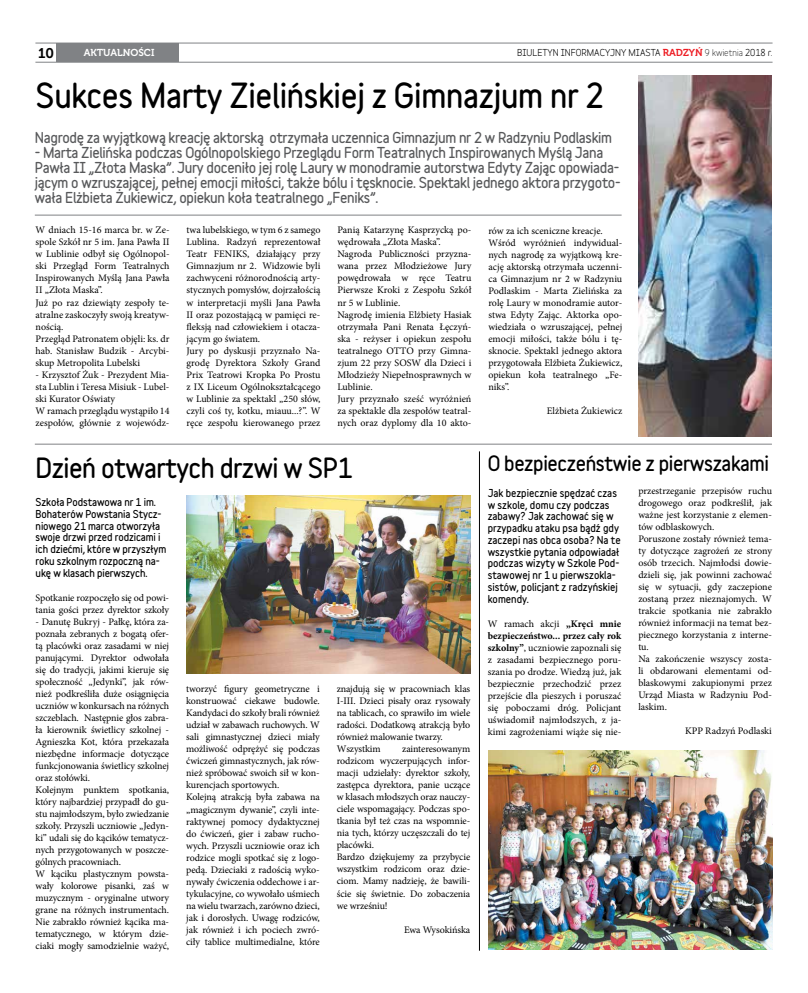
<style>
.page{position:relative;width:808px;height:993px;background:#fff}
.page>*{position:absolute;margin:0;border:0;box-sizing:border-box;transform-origin:0 0}
.t1{font:900 31px "Variable";letter-spacing:-.01em;color:#000}
.t2{font:900 25px "Variable";letter-spacing:-.02em;color:#000}
.t3{font:900 19px "Variable";letter-spacing:-.02em;color:#000}
.t4{font:14px "Museo 700";color:#000}
.t5{font:900 13.5px/15px "Variable";letter-spacing:-.02em;color:#58595b}
.t6{font:10px/12px "Minion Pro";letter-spacing:-.005em;color:#000}
.t7{font:10px "Museo 700";color:#fff}
.t8{font:900 9.8px/11.7px "Variable";color:#000}
.t9{font:700 9px "Variable";color:#000}
.s1{font-family:"Museo 700";font-weight:400;font-size:10px;color:#ed1d24}
.s2{font-weight:400}
.s3{font-weight:700}
</style>
<div class="page">
<div style="left:56px;top:43px;width:123px;height:19px;background:#808285"></div>
<hr style="left:35px;top:43px;width:737px;height:1px;background:#808285">
<hr style="left:35px;top:62px;width:737px;height:1px;background:#808285">
<hr style="left:35px;top:443px;width:737px;height:1px;background:#808285">
<img style="left:187px;top:496px;width:284px;height:177px">
<img style="left:488px;top:750px;width:284px;height:199px">
<img style="left:639px;top:76px;width:133px;height:360px">
<hr style="left:35px;top:215px;width:587px;height:1px;background:#808285">
<hr style="left:479px;top:451px;width:1px;height:499px;background:#000">
<h3 class="t4" style="left:38px;top:45px;width:17px">10</h3>
<p class="t7" style="left:84px;top:47px;width:72px">AKTUALNOŚCI</p>
<p class="t9" style="left:517px;top:45px;width:257px">BIULETYN INFORMACYJNY MIASTA <span class="s1">RADZYŃ</span> <span class="s2">9 kwietnia</span> 2018 r.</p>
<h1 class="t1" style="left:35px;top:72px;width:570px">Sukces Marty Zielińskiej z Gimnazjum nr 2</h1>
<h3 class="t5" style="left:35px;top:130px;width:579px">Nagrodę za wyjątkową kreację aktorską otrzymała uczennica Gimnazjum nr 2 w Radzyniu Podlaskim</h3>
<p class="t5" style="left:35px;top:145px;width:587px">- Marta Zielińska podczas Ogólnopolskiego Przeglądu Form Teatralnych Inspirowanych Myślą Jana Pawła II „Złota Maska”. Jury doceniło jej rolę Laury w monodramie autorstwa Edyty Zając opowiada&shy;jącym o wzruszającej, pełnej emocji miłości, także bólu i tęsknocie. Spektakl jednego aktora przygoto&shy;wała Elżbieta Żukiewicz, opiekun koła teatralnego „Feniks”.</p>
<p class="t6" style="left:36px;top:224px;width:135px">W dniach 15-16 marca br. w Ze&shy;spole Szkół nr 5 im. Jana Pawła II w Lublinie odbył się Ogólnopol&shy;ski Przegląd Form Teatralnych<br>Inspirowanych Myślą Jana Pawła<br>II „Złota Maska”.<br>Już po raz dziewiąty zespoły te&shy;atralne zaskoczyły swoją kreatyw&shy;nością.<br>Przegląd Patronatem objęli: ks. dr hab. Stanisław Budzik - Arcybi&shy;skup Metropolita Lubelski</p>
<p class="t6" style="left:36px;top:368px;width:135px">- Krzysztof Żuk - Prezydent Mia&shy;sta Lublin i Teresa Misiuk - Lubel&shy;ski Kurator Oświaty<br>W ramach przeglądu wystąpiło 14 zespołów, głównie z wojewódz-</p>
<p class="t6" style="left:187px;top:224px;width:135px">twa lubelskiego, w tym 6 z samego<br>Lublina. Radzyń reprezentował<br>Teatr FENIKS, działający przy<br>Gimnazjum nr 2. Widzowie byli zachwyceni różnorodnością arty&shy;stycznych pomysłów, dojrzałością w interpretacji myśli Jana Pawła<br>II oraz pozostającą w pamięci re&shy;fleksją nad człowiekiem i otacza&shy;jącym go światem.<br>Jury po dyskusji przyznało Na&shy;grodę Dyrektora Szkoły Grand<br>Prix Teatrowi Kropka Po Prostu z IX Liceum Ogólnokształcącego w Lublinie za spektakl „250 słów, czyli coś ty, kotku, miauu...?”. W ręce zespołu kierowanego przez</p>
<p class="t6" style="left:337px;top:224px;width:135px">Panią Katarzynę Kasprzycką po&shy;wędrowała „Złota Maska”.<br>Nagroda Publiczności przyzna&shy;wana przez Młodzieżowe Jury powędrowała w ręce Teatru<br>Pierwsze Kroki z Zespołu Szkół nr 5 w Lublinie.<br>Nagrodę imienia Elżbiety Hasiak otrzymała Pani Renata Łęczyń&shy;ska - reżyser i opiekun zespołu teatralnego OTTO przy Gimna&shy;zjum 22 przy SOSW dla Dzieci i<br>Młodzieży Niepełnosprawnych w<br>Lublinie.<br>Jury przyznało sześć wyróżnień za spektakle dla zespołów teatral&shy;nych oraz dyplomy dla 10 akto-</p>
<p class="t6" style="left:488px;top:224px;width:135px">rów za ich sceniczne kreacje.<br>Wśród wyróżnień indywidual&shy;nych nagrodę za wyjątkową kre&shy;ację aktorską otrzymała uczenni&shy;ca Gimnazjum nr 2 w Radzyniu<br>Podlaskim - Marta Zielińska za rolę Laury w monodramie autor&shy;stwa Edyty Zając. Aktorka opo&shy;wiedziała o wzruszającej, pełnej emocji miłości, także bólu i tę&shy;sknocie. Spektakl jednego aktora przygotowała Elżbieta Żukiewicz, opiekun koła teatralnego „Fe&shy;niks”.</p>
<p class="t6" style="left:547px;top:404px;width:77px">Elżbieta Żukiewicz</p>
<h2 class="t2" style="left:35px;top:448px;width:319px">Dzień otwartych drzwi w SP1</h2>
<h3 class="t3" style="left:488px;top:449px;width:283px">O bezpieczeństwie z pierwszakami</h3>
<p class="t8" style="left:36px;top:496px;width:132px">Szkoła Podstawowa nr 1 im.<br>Bohaterów Powstania Stycz&shy;niowego 21 marca otworzyła swoje drzwi przed rodzicami i ich dziećmi, które w przyszłym roku szkolnym rozpoczną na&shy;ukę w klasach pierwszych.</p>
<p class="t6" style="left:36px;top:591px;width:135px">Spotkanie rozpoczęło się od powi&shy;tania gości przez dyrektor szkoły</p>
<p class="t6" style="left:36px;top:615px;width:135px">- Danutę Bukryj - Pałkę, która za&shy;poznała zebranych z bogatą ofer&shy;tą placówki oraz zasadami w niej panującymi. Dyrektor odwołała się do tradycji, jakimi kieruje się społeczność „Jedynki”, jak rów&shy;nież podkreśliła duże osiągnięcia uczniów w konkursach na różnych szczeblach. Następnie głos zabra&shy;ła kierownik świetlicy szkolnej -<br>Agnieszka Kot, która przekazała niezbędne informacje dotyczące funkcjonowania świetlicy szkolnej oraz stołówki.<br>Kolejnym punktem spotkania, który najbardziej przypadł do gu&shy;stu najmłodszym, było zwiedzanie szkoły. Przyszli uczniowie „Jedyn&shy;ki” udali się do kącików tematycz&shy;nych przygotowanych w poszcze&shy;gólnych pracowniach.<br>W kąciku plastycznym powsta&shy;wały kolorowe pisanki, zaś w muzycznym - oryginalne utwory grane na różnych instrumentach.<br>Nie zabrakło również kącika ma&shy;tematycznego, w którym dzie&shy;ciaki mogły samodzielnie ważyć,</p>
<p class="t6" style="left:186px;top:683px;width:135px">tworzyć figury geometryczne i konstruować ciekawe budowle.<br>Kandydaci do szkoły brali również udział w zabawach ruchowych. W sali gimnastycznej dzieci miały możliwość odprężyć się podczas ćwiczeń gimnastycznych, jak rów&shy;nież spróbować swoich sił w kon&shy;kurencjach sportowych.<br>Kolejną atrakcją była zabawa na „magicznym dywanie”, czyli inte&shy;raktywnej pomocy dydaktycznej do ćwiczeń, gier i zabaw rucho&shy;wych. Przyszli uczniowie oraz ich rodzice mogli spotkać się z logo&shy;pedą. Dzieciaki z radością wyko&shy;nywały ćwiczenia oddechowe i ar&shy;tykulacyjne, co wywołało uśmiech na wielu twarzach, zarówno dzieci, jak i dorosłych. Uwagę rodziców, jak również i ich pociech zwró&shy;ciły tablice multimedialne, które</p>
<p class="t6" style="left:337px;top:683px;width:135px">znajdują się w pracowniach klas<br>I-III. Dzieci pisały oraz rysowały na tablicach, co sprawiło im wiele radości. Dodatkową atrakcją było również malowanie twarzy.<br>Wszystkim</p>
<p class="t6" style="left:337px;top:743px;width:135px;text-indent:65px">zainteresowanym rodzicom wyczerpujących infor&shy;macji udzielały: dyrektor szkoły, zastępca dyrektora, panie uczące w klasach młodszych oraz nauczy&shy;ciele wspomagający. Podczas spo&shy;tkania był też czas na wspomnie&shy;nia tych, którzy uczęszczali do tej placówki.<br>Bardzo dziękujemy za przybycie wszystkim rodzicom oraz dzie&shy;ciom. Mamy nadzieję, że bawili&shy;ście się świetnie. Do zobaczenia we wrześniu!</p>
<p class="t6" style="left:404px;top:923px;width:68px">Ewa Wysokińska</p>
<p class="t8" style="left:488px;top:487px;width:135px">Jak bezpiecznie spędzać czas w szkole, domu czy podczas zabawy? Jak zachować się w przypadku ataku psa bądź gdy zaczepi nas obca osoba? Na te wszystkie pytania odpowiadał podczas wizyty w Szkole Pod&shy;stawowej nr 1 u pierwszokla&shy;sistów, policjant z radzyńskiej komendy.</p>
<p class="t6" style="left:488px;top:617px;width:135px;text-align:justify">W ramach akcji <span class="s3">„Kręci mnie bezpieczeństwo... przez cały rok szkolny”</span>, uczniowie zapoznali się z zasadami bezpiecznego poru&shy;szania po drodze. Wiedzą już, jak bezpiecznie przechodzić przez przejście dla pieszych i poruszać się poboczami dróg. Policjant uświadomił najmłodszych, z ja&shy;kimi zagrożeniami wiąże się nie-</p>
<p class="t6" style="left:638px;top:484px;width:135px">przestrzeganie przepisów ruchu drogowego oraz podkreślił, jak ważne jest korzystanie z elemen&shy;tów odblaskowych.<br>Poruszone zostały również tema&shy;ty dotyczące zagrożeń ze strony osób trzecich. Najmłodsi dowie&shy;dzieli się, jak powinni zachować się w sytuacji, gdy zaczepione zostaną przez nieznajomych. W trakcie spotkania nie zabrakło również informacji na temat bez&shy;piecznego korzystania z interne&shy;tu.<br>Na zakończenie wszyscy zosta&shy;li obdarowani elementami od&shy;blaskowymi zakupionymi przez<br>Urząd Miasta w Radzyniu Pod&shy;laskim.</p>
<p class="t6" style="left:685px;top:724px;width:88px">KPP Radzyń Podlaski</p>
</div>
